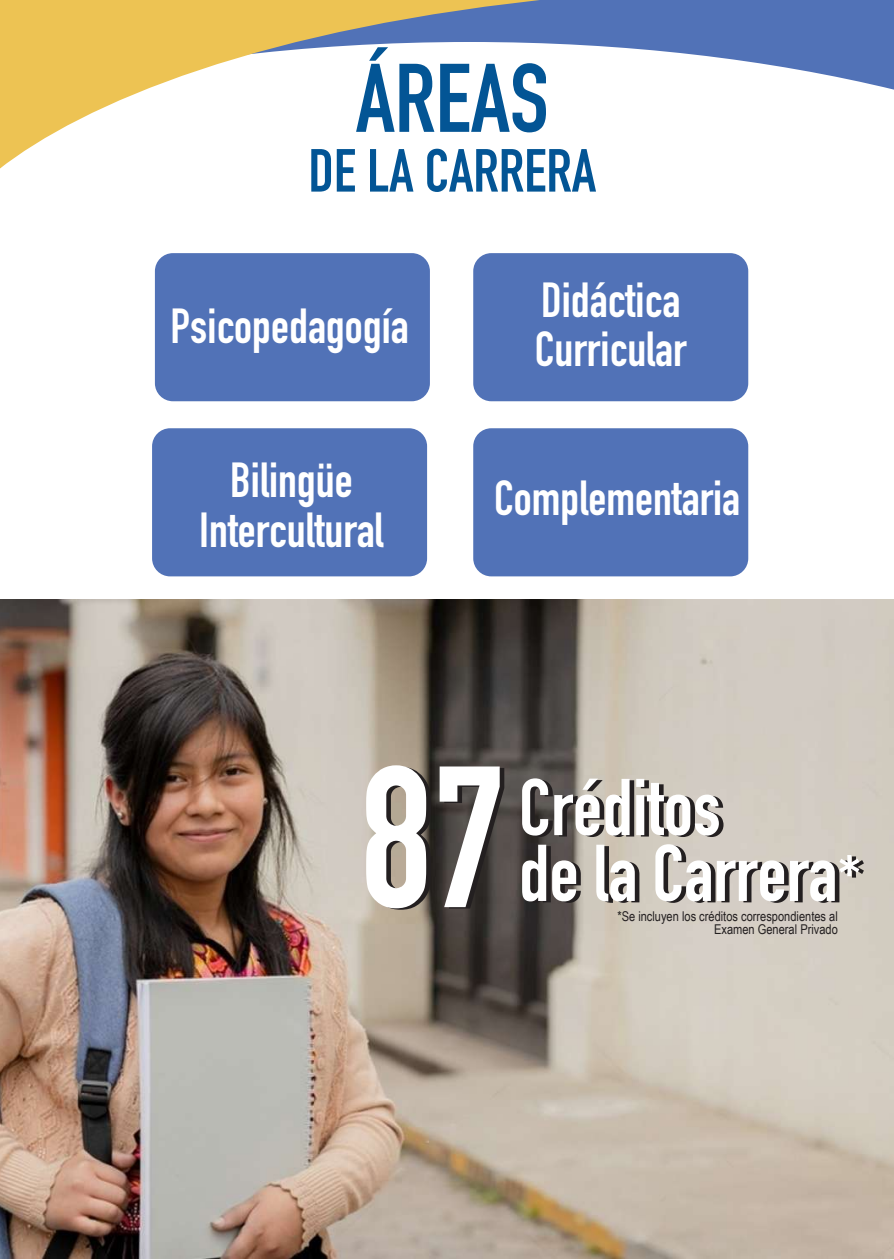
<style>
.page{position:relative;width:894px;height:1260px;background:#fff}
.page>*{position:absolute;margin:0;border:0;box-sizing:border-box;transform-origin:0 0}
.t1{font:700 95.55px "DIN Condensed";color:#035595}
.t2{font:700 59.7px "DIN Condensed";color:#035595}
.t3{font:700 48.45px/49.5px "DIN Condensed";color:#fff}
.t4{font:13.5px/13.5px "Arial Narrow";color:#231f20;text-align:right}
</style>
<div class="page">
<svg style="left:568px;top:0;width:325px;height:90px;fill:#5172b7"></svg>
<svg style="left:155px;top:0;width:413px;height:86px"></svg>
<svg style="left:0;top:0;width:155px;height:169px"></svg>
<div style="left:473px;top:253px;width:275px;height:148px;background:#5172b7;border-radius:18px"></div>
<div style="left:155px;top:253px;width:275px;height:148px;background:#5172b7;border-radius:18px"></div>
<div style="left:473px;top:428px;width:275px;height:148px;background:#5172b7;border-radius:18px"></div>
<div style="left:152px;top:428px;width:275px;height:148px;background:#5172b7;border-radius:18px"></div>
<img style="left:0;top:599px;width:893px;height:658px">
<svg style="left:366px;top:765px;width:64px;height:144px"></svg>
<svg style="left:439px;top:766px;width:65px;height:142px"></svg>
<svg style="left:522px;top:778px;width:201px;height:58px"></svg>
<svg style="left:522px;top:844px;width:58px;height:58px"></svg>
<svg style="left:596px;top:844px;width:43px;height:58px"></svg>
<svg style="left:655px;top:844px;width:208px;height:58px"></svg>
<h1 class="t1" style="left:356px;top:34px;width:194px">ÁREAS</h1>
<p class="t2" style="left:308px;top:130px;width:289px">DE LA CARRERA</p>
<p class="t3" style="left:170px;top:300px;width:239px">Psicopedagogía</p>
<p class="t3" style="left:199px;top:455px;width:186px;text-align:center">Bilingüe<br>Intercultural</p>
<p class="t3" style="left:534px;top:275px;width:153px">Didáctica<br>Curricular</p>
<p class="t3" style="left:494px;top:473px;width:248px">Complementaria</p>
<p class="t4" style="left:617px;top:908px;width:222px">*Se incluyen los créditos correspondientes al<br>Examen General Privado</p>
</div>
